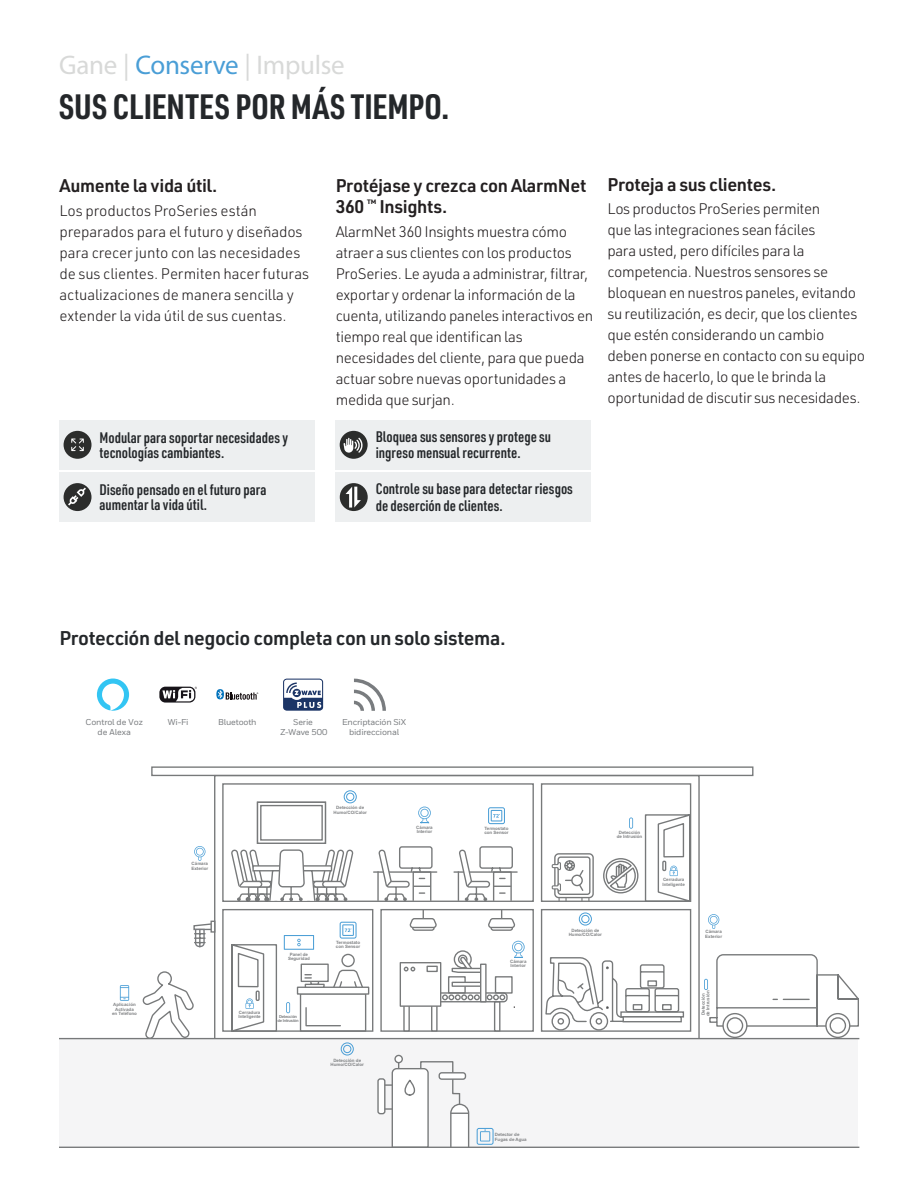
<style>
.page{position:relative;width:918px;height:1188px;background:#fff}
.page>*{position:absolute;margin:0;border:0;box-sizing:border-box;transform-origin:0 0}
.t1{font:700 34.5px "URWDIN Cond";letter-spacing:.005em;color:#24272a}
.t2{font:27px "Myriad Pro";letter-spacing:-.01em;color:#d8d9d8}
.t3{font:600 19.5px "URWDIN";letter-spacing:-.02em;color:#24272a}
.t4{font:600 18px/21px "URWDIN";letter-spacing:-.02em;color:#231f20}
.t5{font:300 15px/21px "URWDIN";letter-spacing:-.025em;color:#231f20}
.t6{font:600 15px/15px "URWDIN Cond";color:#24272a}
.t7{font:500 8.55px/10.2px "Honeywell Sans";letter-spacing:-.02em;color:#797c7f;text-align:center}
.t8{font:700 4.5px/4.5px "Arial";color:#808284}
.t9{font:700 4.2px/4.5px "Arial";letter-spacing:-.05em;color:#808284;text-align:center}
.s1{color:#4a9ed6}
</style>
<div class="page">
<div style="left:151px;top:766px;width:602px;height:10px;border:1px solid #77797a"></div>
<svg style="left:213px;top:774px;width:487px;height:33px"></svg>
<div style="left:59px;top:1039px;width:799px;height:108px;background:#f5f5f6"></div>
<hr style="left:59px;top:1038px;width:800px;height:1px;background:#77797a">
<div style="left:378px;top:1079px;width:7px;height:35px;background:#fff;border-radius:2px"></div>
<div style="left:377px;top:1078px;width:8px;height:36px;border:1px solid #77797a;border-radius:2px"></div>
<svg style="left:380px;top:1054px;width:90px;height:93px"></svg>
<div style="left:439px;top:1073px;width:26px;height:6px;background:#fff;border-radius:3px"></div>
<div style="left:439px;top:1072px;width:27px;height:8px;border:1px solid #77797a;border-radius:3px"></div>
<hr style="left:59px;top:1147px;width:800px;height:1px;background:#77797a">
<div style="left:257px;top:802px;width:69px;height:42px;background:linear-gradient(to right,#f2f2f2,#f2f2f2);border:1px solid #77797a"></div>
<svg style="left:260px;top:805px;width:63px;height:2px"></svg>
<div style="left:341px;top:1042px;width:13px;height:14px;border:1px solid #4a9ed6;border-radius:50%"></div>
<div style="left:343px;top:1045px;width:8px;height:8px;border:1px solid #4a9ed6;border-radius:50%"></div>
<svg style="left:477px;top:1128px;width:17px;height:17px"></svg>
<svg style="left:120px;top:985px;width:9px;height:16px"></svg>
<svg style="left:141px;top:807px;width:719px;height:233px"></svg>
<div style="left:344px;top:790px;width:13px;height:13px;border:1px solid #4a9ed6;border-radius:50%"></div>
<div style="left:346px;top:793px;width:8px;height:8px;border:1px solid #4a9ed6;border-radius:50%"></div>
<div style="left:579px;top:912px;width:13px;height:14px;border:1px solid #4a9ed6;border-radius:50%"></div>
<div style="left:581px;top:915px;width:8px;height:8px;border:1px solid #4a9ed6;border-radius:50%"></div>
<svg style="left:159px;top:687px;width:38px;height:16px"></svg>
<svg style="left:283px;top:679px;width:40px;height:32px"></svg>
<svg style="left:216px;top:689px;width:42px;height:11px"></svg>
<svg style="left:97px;top:679px;width:32px;height:32px"></svg>
<svg style="left:354px;top:679px;width:32px;height:32px"></svg>
<div style="left:60px;top:420px;width:255px;height:50px;background:#edeff0"></div>
<div style="left:64px;top:431px;width:28px;height:28px;background:#2c2d2c;border-radius:50%"></div>
<svg style="left:71px;top:439px;width:13px;height:12px"></svg>
<div style="left:336px;top:420px;width:255px;height:50px;background:#edeff0"></div>
<div style="left:340px;top:431px;width:28px;height:28px;background:#2c2d2c;border-radius:50%"></div>
<svg style="left:343px;top:438px;width:20px;height:15px"></svg>
<div style="left:60px;top:472px;width:255px;height:50px;background:#edeff0"></div>
<div style="left:64px;top:483px;width:28px;height:28px;background:#2c2d2c;border-radius:50%"></div>
<svg style="left:68px;top:488px;width:18px;height:18px"></svg>
<div style="left:336px;top:472px;width:255px;height:50px;background:#edeff0"></div>
<div style="left:340px;top:483px;width:28px;height:28px;background:#2c2d2c;border-radius:50%"></div>
<svg style="left:346px;top:487px;width:15px;height:21px"></svg>
<h2 class="t2" style="left:59px;top:49px;width:287px">Gane | <span class="s1">Conserve</span> | Impulse</h2>
<h1 class="t1" style="left:59px;top:84px;width:392px">SUS CLIENTES POR MÁS TIEMPO.</h1>
<p class="t4" style="left:60px;top:175px;width:159px">Aumente la vida útil.</p>
<p class="t5" style="left:60px;top:199px;width:251px">Los productos ProSeries están preparados para el futuro y diseñados para crecer junto con las necesidades de sus clientes. Permiten hacer futuras actualizaciones de manera sencilla y extender la vida útil de sus cuentas.</p>
<p class="t4" style="left:336px;top:175px;width:252px">Protéjase y crezca con AlarmNet<br>360 <sup>™</sup> Insights.</p>
<p class="t5" style="left:336px;top:220px;width:259px">AlarmNet 360 Insights muestra cómo atraer a sus clientes con los productos ProSeries. Le ayuda a administrar, filtrar, exportar y ordenar la información de la cuenta, utilizando paneles interactivos en tiempo real que identifican las necesidades del cliente, para que pueda actuar sobre nuevas oportunidades a medida que surjan.</p>
<p class="t6" style="left:100px;top:429px;width:190px">Modular para soportar necesidades y tecnologías cambiantes.</p>
<p class="t6" style="left:376px;top:428px;width:177px;line-height:16.5px">Bloquea sus sensores y protege su ingreso mensual recurrente.</p>
<p class="t6" style="left:100px;top:482px;width:169px">Diseño pensado en el futuro para aumentar la vida útil.</p>
<p class="t6" style="left:376px;top:480px;width:199px;line-height:16.5px">Controle su base para detectar riesgos de deserción de clientes.</p>
<p class="t4" style="left:608px;top:173px;width:170px">Proteja a sus clientes.</p>
<p class="t5" style="left:608px;top:198px;width:259px">Los productos ProSeries permiten<br>que las integraciones sean fáciles<br>para usted, pero difíciles para la competencia. Nuestros sensores se bloquean en nuestros paneles, evitando su reutilización, es decir, que los clientes que estén considerando un cambio deben ponerse en contacto con su equipo antes de hacerlo, lo que le brinda la oportunidad de discutir sus necesidades.</p>
<h3 class="t3" style="left:60px;top:625px;width:448px">Protección del negocio completa con un solo sistema.</h3>
<p class="t7" style="left:86px;top:717px;width:59px">Control de Voz</p>
<p class="t7" style="left:218px;top:717px;width:40px">Bluetooth</p>
<p class="t7" style="left:98px;top:727px;width:35px">de Alexa</p>
<p class="t7" style="left:342px;top:717px;width:66px">Encriptación SiX bidireccional</p>
<p class="t7" style="left:168px;top:717px;width:22px">Wi-Fi</p>
<p class="t7" style="left:280px;top:717px;width:49px">Serie<br>Z-Wave 500</p>
<p class="t8" style="left:191px;top:861px;width:18px">Cámara<br>Exterior</p>
<p class="t8" style="left:334px;top:806px;width:35px;text-align:center">Detección de<br>Humo/CO/Calor</p>
<p class="t8" style="left:416px;top:825px;width:18px">Cámara<br>Interior</p>
<p class="t8" style="left:484px;top:826px;width:26px">Termostato con Sensor</p>
<p class="t8" style="left:617px;top:830px;width:27px;text-align:center">Detección de Intrusión</p>
<p class="t8" style="left:663px;top:878px;width:24px">Cerradura<br>Inteligente</p>
<p class="t8" style="left:112px;top:1003px;width:26px;text-align:center">Aplicación<br>Activada en Teléfono</p>
<p class="t8" style="left:288px;top:952px;width:23px;text-align:center">Panel de<br>Seguridad</p>
<p class="t8" style="left:238px;top:1010px;width:24px">Cerradura<br>Inteligente</p>
<p class="t9" style="left:277px;top:1014px;width:23px">Detección de Intrusión</p>
<p class="t8" style="left:336px;top:940px;width:26px">Termostato con Sensor</p>
<p class="t8" style="left:331px;top:1058px;width:35px;text-align:center">Detección de<br>Humo/CO/Calor</p>
<p class="t8" style="left:510px;top:959px;width:18px">Cámara<br>Interior</p>
<p class="t8" style="left:569px;top:928px;width:35px;text-align:center">Detección de<br>Humo/CO/Calor</p>
<p class="t8" style="left:495px;top:1133px;width:33px">Detector de<br>Fugas de Agua</p>
<p class="t8" style="left:705px;top:930px;width:18px">Cámara<br>Exterior</p>
<p class="t8" style="left:701px;top:1016px;width:27px;text-align:center;rotate:-90deg">Detección de Intrusión</p>
</div>
